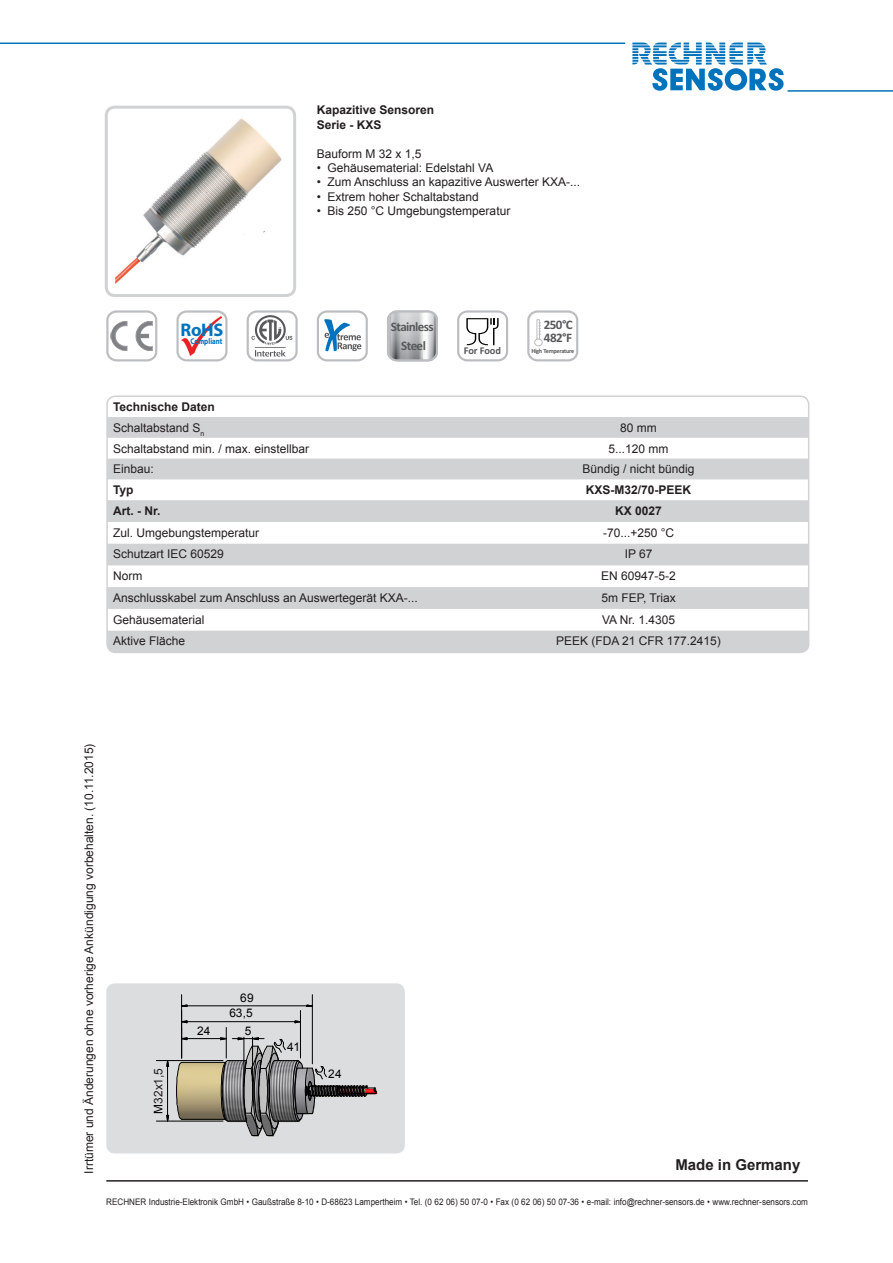
<style>
.page{position:relative;width:893px;height:1263px;background:#fff}
.page>*{position:absolute;margin:0;border:0;box-sizing:border-box;transform-origin:0 0}
.t1{font:700 18.3px "Myriad Pro";color:#0073bc}
.t2{font:700 15px "Arial";color:#231f20}
.t3{font:700 13.05px/13px "Calibri";letter-spacing:-.045em;color:#57585a}
.Technische_Änderunge{font:12px "Arial";color:#231f20}
.Text_neben_Foto{font:12px "Arial";color:#231f20}
.Text_neben_Foto-2{font:700 12px "Arial";color:#231f20}
.t4{font:11.85px "Arial";letter-spacing:.02em;color:#000}
.t5{font:11.85px "Arial";letter-spacing:-.015em;color:#231f20}
.t6{font:700 10.5px "Calibri";letter-spacing:-.02em;color:#57585a}
.t7{font:9px "Arial";color:#231f20;scale:.9 1}
.t8{font:700 8.4px "Myriad Pro";color:#0073bc;scale:.82 1}
.t9{font:700 6.3px "Calibri";letter-spacing:-.045em;color:#57585a}
.s1{color:#000}
</style>
<div class="page">
<hr style="left:106px;top:1180px;width:702px;height:1px;background:#231f20">
<hr style="left:787px;top:90px;width:106px;height:2px;background:#0073bc">
<svg style="left:632px;top:43px;width:152px;height:48px"></svg>
<hr style="left:0;top:43px;width:625px;height:1px;background:#0073bc">
<div style="left:106px;top:983px;width:299px;height:170px;background:#dcdddf;border-radius:9px"></div>
<img style="left:106px;top:107px;width:187px;height:186px">
<div style="left:105px;top:106px;width:191px;height:191px;border:3px solid #d1d2d4;border-radius:9px"></div>
<img style="left:156px;top:1027px;width:245px;height:127px">
<svg style="left:176px;top:1061px;width:7px;height:59px"></svg>
<hr style="left:182px;top:1119px;width:43px;height:1px;background:#000">
<hr style="left:182px;top:1062px;width:43px;height:1px;background:#000">
<svg style="left:177px;top:1037px;width:11px;height:3px"></svg>
<svg style="left:220px;top:1037px;width:157px;height:99px"></svg>
<hr style="left:187px;top:1038px;width:33px;height:1px;background:#000">
<hr style="left:226px;top:1027px;width:1px;height:31px;background:#000">
<svg style="left:166px;top:1114px;width:3px;height:12px"></svg>
<svg style="left:166px;top:1056px;width:3px;height:11px"></svg>
<hr style="left:167px;top:1066px;width:1px;height:49px;background:#000">
<hr style="left:156px;top:1121px;width:67px;height:1px;background:#000">
<hr style="left:156px;top:1060px;width:67px;height:1px;background:#000">
<svg style="left:182px;top:1020px;width:6px;height:4px"></svg>
<svg style="left:294px;top:1020px;width:6px;height:3px"></svg>
<hr style="left:187px;top:1021px;width:108px;height:1px;background:#000">
<hr style="left:300px;top:1010px;width:1px;height:48px;background:#000">
<svg style="left:182px;top:1004px;width:6px;height:3px"></svg>
<svg style="left:306px;top:1004px;width:6px;height:3px"></svg>
<hr style="left:187px;top:1005px;width:120px;height:1px;background:#000">
<hr style="left:181px;top:995px;width:1px;height:63px;background:#000">
<hr style="left:312px;top:995px;width:1px;height:69px;background:#000">
<div style="left:247px;top:310px;width:51px;height:51px;border:2px solid #bcbdc0;border-radius:9px"></div>
<svg style="left:251px;top:315px;width:42px;height:42px"></svg>
<div style="left:106px;top:310px;width:51px;height:51px;border:2px solid #bcbdc0;border-radius:9px"></div>
<svg style="left:111px;top:321px;width:41px;height:30px"></svg>
<div style="left:176px;top:310px;width:51px;height:51px;border:2px solid #bcbdc0;border-radius:9px"></div>
<img style="left:181px;top:316px;width:40px;height:40px">
<div style="left:317px;top:310px;width:51px;height:51px;border:2px solid #bcbdc0;border-radius:9px"></div>
<svg style="left:324px;top:319px;width:37px;height:32px"></svg>
<div style="left:527px;top:310px;width:51px;height:51px;border:2px solid #bcbdc0;border-radius:9px"></div>
<div style="left:534px;top:339px;width:8px;height:7px;border:1px solid #bcbdc0;border-radius:50%"></div>
<div style="left:537px;top:319px;width:3px;height:20px;border:1px solid #bcbdc0"></div>
<svg style="left:539px;top:323px;width:2px;height:12px"></svg>
<div style="left:457px;top:310px;width:51px;height:51px;border:2px solid #bcbdc0;border-radius:9px"></div>
<svg style="left:466px;top:318px;width:33px;height:27px"></svg>
<svg style="left:387px;top:310px;width:51px;height:51px;background:#bfc0c3"></svg>
<svg style="left:109px;top:417px;width:700px;height:235px;fill:#d1d2d4"></svg>
<div style="left:106px;top:395px;width:703px;height:258px;border:2px solid #d1d2d4;border-radius:9px"></div>
<p class="Text_neben_Foto-2" style="left:317px;top:102px;width:119px">Kapazitive Sensoren</p>
<p class="Text_neben_Foto-2" style="left:317px;top:117px;width:66px">Serie - KXS</p>
<p class="Text_neben_Foto" style="left:317px;top:146px;width:106px">Bauform M 32 x 1,5</p>
<p class="Text_neben_Foto" style="left:317px;top:160px;width:178px">• Gehäusematerial: Edelstahl VA</p>
<p class="Text_neben_Foto" style="left:317px;top:174px;width:265px">• Zum Anschluss an kapazitive Auswerter KXA-...</p>
<p class="Text_neben_Foto" style="left:317px;top:189px;width:164px">• Extrem hoher Schaltabstand</p>
<p class="Text_neben_Foto" style="left:317px;top:203px;width:195px">• Bis 250 °C Umgebungstemperatur</p>
<p class="t1" style="left:181px;top:318px;width:44px">RoHS</p>
<p class="t3" style="left:544px;top:318px;width:30px">250°C<br>482°F</p>
<p class="t6" style="left:464px;top:343px;width:39px">For Food</p>
<p class="t9" style="left:531px;top:347px;width:44px">High Temperature</p>
<p class="t3" style="left:391px;top:318px;width:44px;line-height:18.1px;text-align:center">Stainless<br>Steel</p>
<p class="t8" style="left:190px;top:335px;width:41px">Compliant</p>
<p class="Text_neben_Foto-2" style="left:113px;top:399px;width:103px">Technische Daten</p>
<p class="Technische_Änderunge" style="left:113px;top:420px;width:93px">Schaltabstand S<sub>n</sub></p>
<p class="Technische_Änderunge" style="left:620px;top:420px;width:38px">80 mm</p>
<p class="Technische_Änderunge" style="left:113px;top:440px;width:198px">Schaltabstand min. / max. einstellbar</p>
<p class="Technische_Änderunge" style="left:609px;top:440px;width:62px">5...120 mm</p>
<p class="Technische_Änderunge" style="left:113px;top:461px;width:42px">Einbau:</p>
<p class="Technische_Änderunge" style="left:583px;top:461px;width:114px">Bündig / nicht bündig</p>
<p class="Text_neben_Foto-2" style="left:113px;top:482px;width:22px">Typ</p>
<p class="Text_neben_Foto-2" style="left:586px;top:482px;width:107px">KXS-M32/70-PEEK</p>
<p class="Text_neben_Foto-2" style="left:113px;top:503px;width:49px">Art. - Nr.</p>
<p class="Text_neben_Foto-2" style="left:615px;top:503px;width:48px">KX 0027</p>
<p class="Technische_Änderunge" style="left:113px;top:525px;width:148px">Zul. Umgebungstemperatur</p>
<p class="Technische_Änderunge" style="left:603px;top:525px;width:73px">-70...+250 °C</p>
<p class="Technische_Änderunge" style="left:113px;top:546px;width:112px">Schutzart IEC 60529</p>
<p class="Technische_Änderunge" style="left:625px;top:546px;width:29px">IP 67</p>
<p class="Technische_Änderunge" style="left:113px;top:568px;width:31px">Norm</p>
<p class="Technische_Änderunge" style="left:601px;top:568px;width:76px">EN 60947-5-2</p>
<p class="Technische_Änderunge" style="left:113px;top:590px;width:306px">Anschlusskabel zum Anschluss an Auswertegerät KXA-...</p>
<p class="Technische_Änderunge" style="left:601px;top:590px;width:76px">5m FEP, Triax</p>
<p class="Technische_Änderunge" style="left:113px;top:611px;width:93px">Gehäusematerial</p>
<p class="Technische_Änderunge" style="left:602px;top:611px;width:75px">VA Nr. 1.4305</p>
<p class="Technische_Änderunge" style="left:113px;top:633px;width:74px">Aktive Fläche</p>
<p class="Technische_Änderunge" style="left:556px;top:633px;width:166px">PEEK (FDA 21 CFR 177.2415)</p>
<p class="Technische_Änderunge" style="left:81px;top:1174px;width:432px;rotate:-90deg">Irrtümer und Änderungen ohne vorherige Ankündigung vorbehalten. (10.11.2015)</p>
<p class="t4" style="left:240px;top:990px;width:15px">69</p>
<p class="t4" style="left:229px;top:1005px;width:25px">63,5</p>
<p class="t5" style="left:151px;top:1113px;width:47px;rotate:-90deg"><span class="s1">M</span>32x1 5,</p>
<p class="t4" style="left:197px;top:1023px;width:15px">24</p>
<p class="t4" style="left:245px;top:1023px;width:8px">5</p>
<p class="t4" style="left:287px;top:1039px;width:15px">41</p>
<p class="t4" style="left:328px;top:1066px;width:15px">24</p>
<p class="t2" style="left:675px;top:1155px;width:127px">Made in Germany</p>
<p class="t7" style="left:106px;top:1196px;width:781px">RECHNER Industrie-Elektronik GmbH • Gaußstraße 8-10 • D-68623 Lampertheim • Tel. (0 62 06) 50 07-0 • Fax (0 62 06) 50 07-36 • e-mail: info@rechner-sensors.de • www.rechner-sensors.com</p>
</div>
